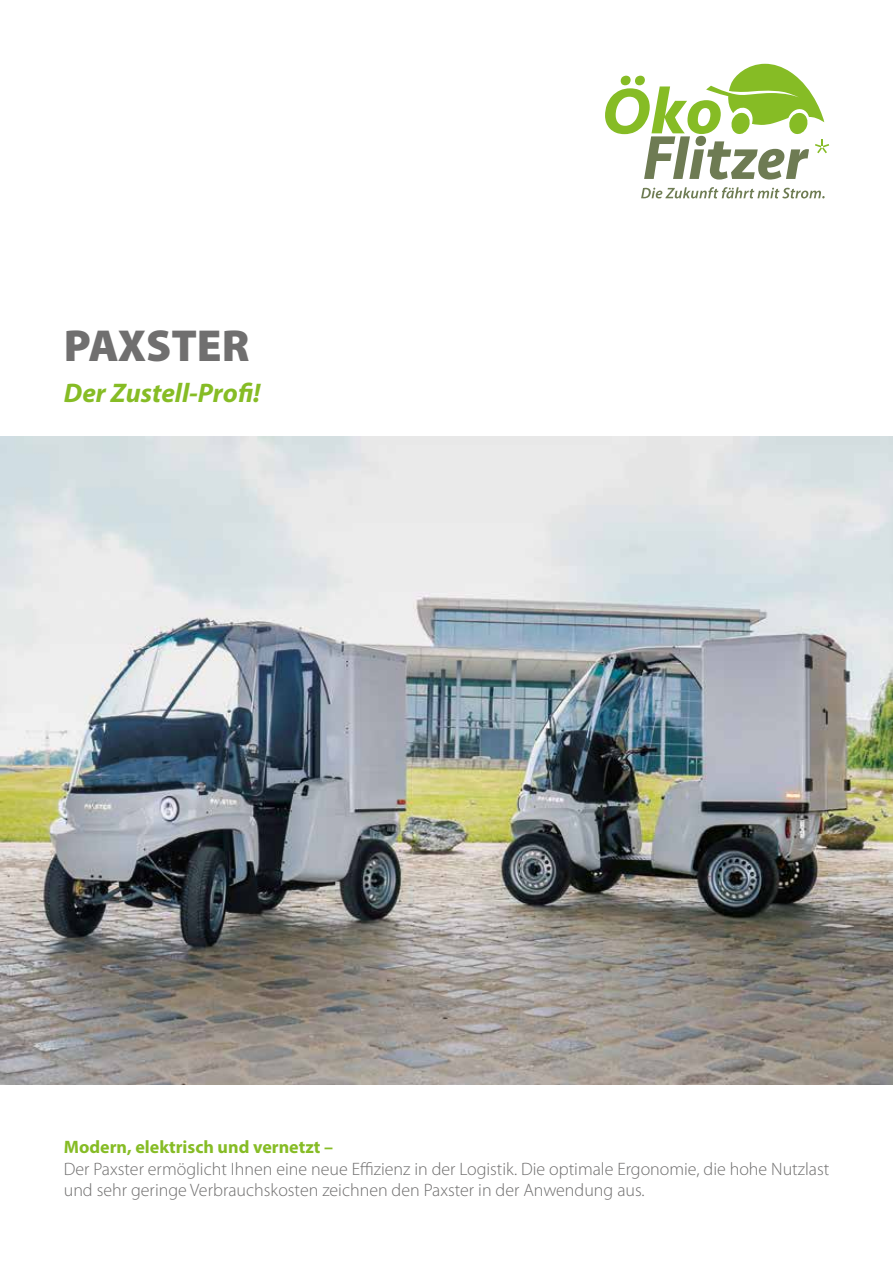
<style>
.page{position:relative;width:893px;height:1263px;background:#fff}
.page>*{position:absolute;margin:0;border:0;box-sizing:border-box;transform-origin:0 0}
.t1{font:900 45px "Myriad Pro";color:#706f6f}
.t2{font:italic 700 27px "Myriad Pro";color:#86bc25}
.t3{font:300 18px/21.6px "Myriad Pro";color:#706f6f}
.t4{font:700 18px "Myriad Pro";color:#86bc25}
</style>
<div class="page">
<img style="left:0;top:437px;width:893px;height:647px">
<svg style="left:605px;top:64px;width:224px;height:116px"></svg>
<svg style="left:641px;top:187px;width:184px;height:11px"></svg>
<h1 class="t1" style="left:64px;top:320px;width:187px">PAXSTER</h1>
<h2 class="t2" style="left:64px;top:375px;width:198px">Der Zustell-Profi!</h2>
<p class="t4" style="left:64px;top:1135px;width:271px">Modern, elektrisch und vernetzt –</p>
<p class="t3" style="left:64px;top:1158px;width:767px">Der Paxster ermöglicht Ihnen eine neue Effizienz in der Logistik. Die optimale Ergonomie, die hohe Nutzlast und sehr geringe Verbrauchskosten zeichnen den Paxster in der Anwendung aus.</p>
</div>
